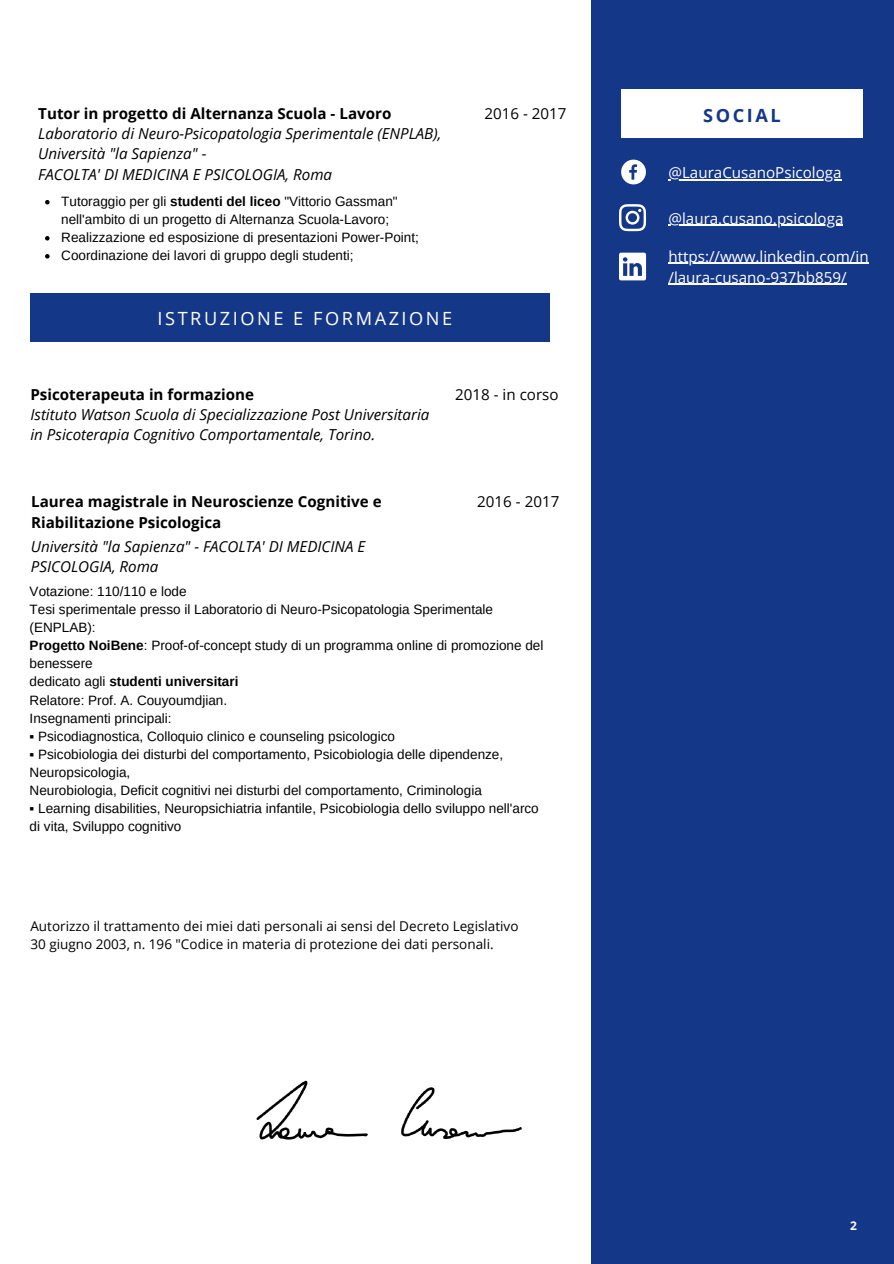
<style>
.page{position:relative;width:894px;height:1264px;background:#fff}
.page>*{position:absolute;margin:0;border:0;box-sizing:border-box;transform-origin:0 0}
.t1{font:18.15px "Open Sans";letter-spacing:.14em;color:#fff}
.t2{font:700 18.15px "Open Sans";letter-spacing:.14em;color:#143788}
.t3{font:italic 15.15px/20.2px "Open Sans";color:#000}
.t4{font:700 15.15px/20.9px "Open Sans";color:#000}
.t5{font:15.15px/20.9px "Open Sans";color:#fff}
.t6{font:15.15px "Open Sans";color:#000}
.t7{font:13.5px/18px "Arimo";color:#000}
.t8{font:13.5px/18px "Open Sans";color:#000}
.t9{font:700 13.5px "Arimo";color:#000}
.t10{font:700 12px "Open Sans";color:#fff}
.s1{font-weight:700}
.s2{font-weight:400}
</style>
<div class="page">
<div style="left:591px;top:0;width:302px;height:1263px;background:#143788"></div>
<div style="left:30px;top:293px;width:519px;height:49px;background:#143788"></div>
<svg style="left:45px;top:200px;width:5px;height:4px"></svg>
<svg style="left:45px;top:236px;width:5px;height:4px"></svg>
<svg style="left:45px;top:254px;width:5px;height:4px"></svg>
<img style="left:256px;top:1080px;width:266px;height:60px">
<svg style="left:621px;top:160px;width:24px;height:24px"></svg>
<svg style="left:619px;top:204px;width:27px;height:27px"></svg>
<svg style="left:619px;top:253px;width:27px;height:27px"></svg>
<div style="left:621px;top:89px;width:241px;height:49px;background:#fff"></div>
<hr style="left:668px;top:179px;width:173px;height:1px;background:#fff">
<hr style="left:668px;top:225px;width:175px;height:1px;background:#fff">
<hr style="left:668px;top:263px;width:200px;height:1px;background:#fff">
<hr style="left:668px;top:283px;width:178px;height:2px;background:#fff">
<p class="t4" style="left:38px;top:103px;width:354px">Tutor in progetto di Alternanza Scuola - Lavoro</p>
<p class="t3" style="left:38px;top:123px;width:404px">Laboratorio di Neuro-Psicopatologia Sperimentale (ENPLAB),<br>Università "la Sapienza" -</p>
<p class="t3" style="left:38px;top:164px;width:295px">FACOLTA' DI MEDICINA E PSICOLOGIA, Roma</p>
<p class="t7" style="left:61px;top:192px;width:338px">Tutoraggio per gli <span class="s1">studenti del liceo</span> "Vittorio Gassman" nell'ambito di un progetto di Alternanza Scuola-Lavoro;</p>
<p class="t7" style="left:61px;top:228px;width:359px">Realizzazione ed esposizione di presentazioni Power-Point;</p>
<p class="t7" style="left:61px;top:246px;width:294px">Coordinazione dei lavori di gruppo degli studenti;</p>
<p class="t1" style="left:157px;top:305px;width:296px">ISTRUZIONE E FORMAZIONE</p>
<p class="t6" style="left:484px;top:103px;width:84px">2016 - 2017</p>
<p class="t4" style="left:30px;top:383px;width:225px">Psicoterapeuta in formazione</p>
<p class="t3" style="left:30px;top:404px;width:400px">Istituto Watson Scuola di Specializzazione Post Universitaria in Psicoterapia Cognitivo Comportamentale, Torino.</p>
<p class="t6" style="left:455px;top:383px;width:105px">2018 - in corso</p>
<p class="t4" style="left:31px;top:491px;width:352px">Laurea magistrale in Neuroscienze Cognitive e<br>Riabilitazione Psicologica</p>
<p class="t6" style="left:477px;top:491px;width:84px">2016 - 2017</p>
<p class="t3" style="left:31px;top:535px;width:336px">Università "la Sapienza" - FACOLTA' DI MEDICINA E<br>PSICOLOGIA, Roma</p>
<p class="t7" style="left:30px;top:582px;width:158px">Votazione: 110/110 e lode</p>
<p class="t7" style="left:30px;top:600px;width:465px">Tesi sperimentale presso il Laboratorio di Neuro-Psicopatologia Sperimentale (ENPLAB):</p>
<p class="t7" style="left:30px;top:636px;width:515px"><span class="s1">Progetto NoiBene</span>: Proof-of-concept study di un programma online di promozione del benessere</p>
<p class="t9" style="left:30px;top:674px;width:210px"><span class="s2">dedicato agli</span> studenti universitari</p>
<p class="t7" style="left:30px;top:690px;width:199px">Relatore: Prof. A. Couyoumdjian.</p>
<p class="t7" style="left:30px;top:708px;width:143px">Insegnamenti principali:</p>
<p class="t7" style="left:30px;top:727px;width:367px">▪ Psicodiagnostica, Colloquio clinico e counseling psicologico</p>
<p class="t7" style="left:30px;top:745px;width:475px">▪ Psicobiologia dei disturbi del comportamento, Psicobiologia delle dipendenze,<br>Neuropsicologia,</p>
<p class="t7" style="left:30px;top:781px;width:453px">Neurobiologia, Deficit cognitivi nei disturbi del comportamento, Criminologia</p>
<p class="t7" style="left:30px;top:799px;width:510px">▪ Learning disabilities, Neuropsichiatria infantile, Psicobiologia dello sviluppo nell'arco di vita, Sviluppo cognitivo</p>
<p class="t8" style="left:30px;top:916px;width:489px">Autorizzo il trattamento dei miei dati personali ai sensi del Decreto Legislativo<br>30 giugno 2003, n. 196 "Codice in materia di protezione dei dati personali.</p>
<p class="t2" style="left:703px;top:103px;width:79px">SOCIAL</p>
<p class="t5" style="left:668px;top:162px;width:174px">@LauraCusanoPsicologa</p>
<p class="t5" style="left:668px;top:207px;width:176px">@laura.cusano.psicologa</p>
<p class="t5" style="left:668px;top:245px;width:201px">https://www.linkedin.com/in /laura-cusano-937bb859/</p>
<p class="t10" style="left:849px;top:1217px;width:8px">2</p>
</div>
